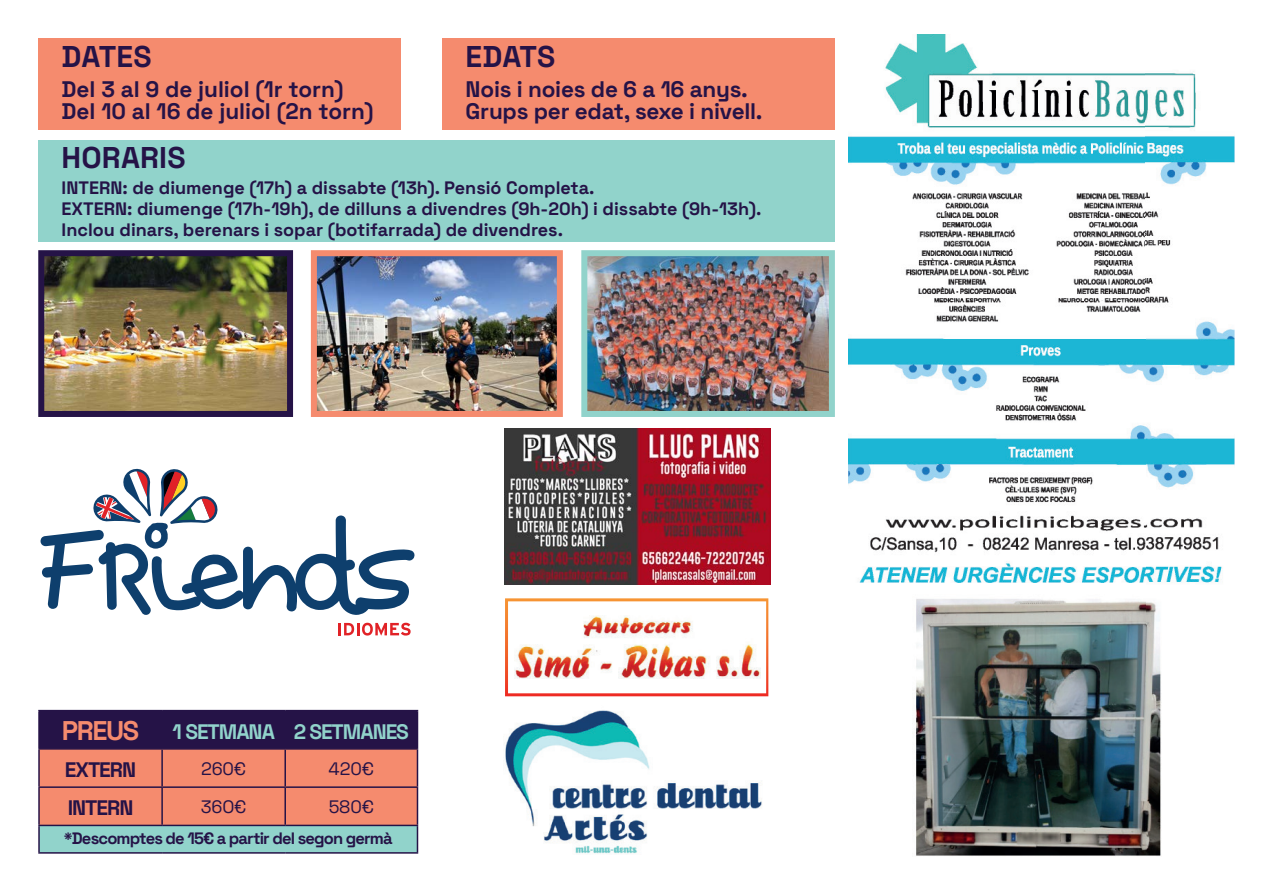
<style>
.page{position:relative;width:1263px;height:893px;background:#fff}
.page>*{position:absolute;margin:0;border:0;box-sizing:border-box;transform-origin:0 0}
.t1{font:300 30px "Space Grotesk";letter-spacing:.005em;color:#251347}
.t2{font:300 27px "Space Grotesk";letter-spacing:-.05em;color:#f58b6e}
.t3{font:300 22.5px "Space Grotesk";letter-spacing:-.01em;color:#251347}
.t4{font:300 21px "Space Grotesk";letter-spacing:-.05em;color:#91d3cb}
.t5{font:300 21px "Space Grotesk";letter-spacing:-.05em;color:#251347}
.t6{font:300 18px "Space Grotesk";color:#251347}
.t7{font:300 16.5px "Space Grotesk";letter-spacing:-.05em;color:#251347}
</style>
<div class="page">
<img style="left:45px;top:257px;width:241px;height:153px">
<img style="left:588px;top:257px;width:240px;height:153px">
<img style="left:318px;top:257px;width:238px;height:153px">
<div style="left:38px;top:38px;width:363px;height:92px;background:#f58b6e"></div>
<div style="left:38px;top:140px;width:797px;height:102px;background:#91d3cb"></div>
<div style="left:442px;top:38px;width:393px;height:92px;background:#f58b6e"></div>
<svg style="left:505px;top:598px;width:263px;height:98px"></svg>
<img style="left:504px;top:710px;width:258px;height:144px">
<div style="left:581px;top:250px;width:254px;height:167px;border:6px solid #91d3cb"></div>
<div style="left:38px;top:250px;width:255px;height:167px;border:6px solid #251347"></div>
<div style="left:311px;top:250px;width:252px;height:167px;border:6px solid #f58b6e"></div>
<img style="left:848px;top:34px;width:386px;height:822px">
<hr style="left:38px;top:710px;width:124px;height:1px;background:#251347">
<hr style="left:38px;top:711px;width:2px;height:37px;background:#251347">
<hr style="left:162px;top:710px;width:123px;height:1px;background:#251347">
<hr style="left:285px;top:710px;width:133px;height:1px;background:#251347">
<hr style="left:38px;top:748px;width:124px;height:2px;background:#251347">
<hr style="left:38px;top:750px;width:2px;height:36px;background:#251347">
<hr style="left:38px;top:786px;width:124px;height:2px;background:#251347">
<hr style="left:38px;top:788px;width:2px;height:37px;background:#251347">
<hr style="left:38px;top:825px;width:124px;height:1px;background:#251347">
<hr style="left:38px;top:826px;width:2px;height:26px;background:#251347">
<svg style="left:39px;top:711px;width:379px;height:141px;background:#a37373"></svg>
<hr style="left:38px;top:852px;width:124px;height:2px;background:#251347">
<hr style="left:162px;top:852px;width:123px;height:2px;background:#251347">
<hr style="left:285px;top:852px;width:133px;height:2px;background:#251347">
<svg style="left:338px;top:623px;width:73px;height:13px"></svg>
<svg style="left:40px;top:468px;width:375px;height:147px"></svg>
<img style="left:504px;top:428px;width:266px;height:157px">
<p class="t1" style="left:62px;top:34px;width:91px">DATES</p>
<p class="t3" style="left:62px;top:73px;width:283px">Del 3 al 9 de juliol (1r torn)</p>
<p class="t3" style="left:62px;top:95px;width:313px">Del 10 al 16 de juliol (2n torn)</p>
<p class="t1" style="left:466px;top:34px;width:91px">EDATS</p>
<p class="t3" style="left:466px;top:73px;width:284px">Nois i noies de 6 a 16 anys.</p>
<p class="t3" style="left:466px;top:95px;width:298px">Grups per edat, sexe i nivell.</p>
<p class="t1" style="left:62px;top:136px;width:125px">HORARIS</p>
<p class="t6" style="left:62px;top:174px;width:534px">INTERN: de diumenge (17h) a dissabte (13h). Pensió Completa.</p>
<p class="t6" style="left:62px;top:195px;width:701px">EXTERN: diumenge (17h-19h), de dilluns a divendres (9h-20h) i dissabte (9h-13h).</p>
<p class="t6" style="left:62px;top:216px;width:503px">Inclou dinars, berenars i sopar (botifarrada) de divendres.</p>
<p class="t2" style="left:62px;top:711px;width:79px">PREUS</p>
<p class="t4" style="left:173px;top:716px;width:104px">1 SETMANA</p>
<p class="t4" style="left:294px;top:716px;width:117px">2 SETMANES</p>
<p class="t5" style="left:65px;top:754px;width:73px">EXTERN</p>
<p class="t6" style="left:201px;top:756px;width:47px">260€</p>
<p class="t6" style="left:329px;top:756px;width:47px">420€</p>
<p class="t5" style="left:68px;top:792px;width:67px">INTERN</p>
<p class="t6" style="left:201px;top:794px;width:47px">36O€</p>
<p class="t6" style="left:329px;top:794px;width:47px">580€</p>
<p class="t7" style="left:64px;top:826px;width:331px">*Descomptes de 15€ a partir del segon germà</p>
</div>
